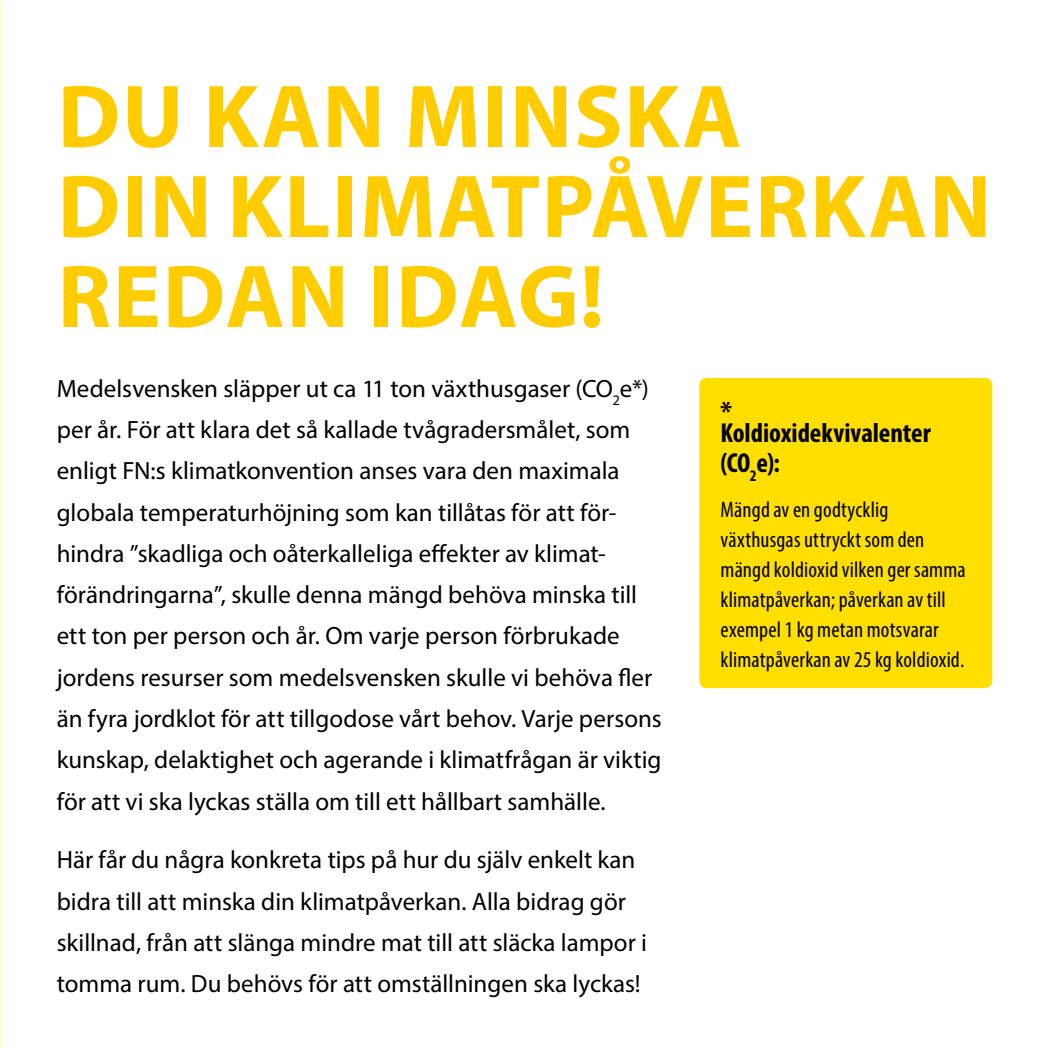
<style>
.page{position:relative;width:1049px;height:1049px;background:#fff}
.page>*{position:absolute;margin:0;border:0;box-sizing:border-box;transform-origin:0 0}
.t1{font:700 90px/90px "Myriad Pro";letter-spacing:.02em;color:#fc0}
.t2{font:700 condensed 30px "Myriad Pro";color:#000}
.t3{font:700 condensed 27.5px/30px "Myriad Pro";color:#000}
.t4{font:25px/41.2px "Myriad Pro";color:#000}
.t5{font:condensed 22.5px/30px "Myriad Pro";letter-spacing:.005em;color:#000}
</style>
<div class="page">
<div style="left:699px;top:378px;width:293px;height:310px;background:#ffdf00;border-radius:7px"></div>
<p class="t1" style="left:58px;top:69px;width:935px">DU KAN MINSKA<br>DIN KLIMATPÅVERKAN<br>REDAN IDAG!</p>
<p class="t4" style="left:57px;top:367px;width:606px">Medelsvensken släpper ut ca 11 ton växthusgaser (CO<sub>2</sub>e*) per år. För att klara det så kallade tvågradersmålet, som enligt FN:s klimatkonvention anses vara den maximala globala temperaturhöjning som kan tillåtas för att för&shy;hindra ”skadliga och oåterkalleliga effekter av klimat&shy;förändringarna”, skulle denna mängd behöva minska till ett ton per person och år. Om varje person förbrukade jordens resurser som medelsvensken skulle vi behöva fler än fyra jordklot för att tillgodose vårt behov. Varje persons kunskap, delaktighet och agerande i klimatfrågan är viktig för att vi ska lyckas ställa om till ett hållbart samhälle.</p>
<p class="t4" style="left:57px;top:839px;width:592px">Här får du några konkreta tips på hur du själv enkelt kan bidra till att minska din klimatpåverkan. Alla bidrag gör skillnad, från att slänga mindre mat till att släcka lampor i tomma rum. Du behövs för att omställningen ska lyckas!</p>
<p class="t2" style="left:720px;top:393px;width:13px">*</p>
<p class="t3" style="left:720px;top:417px;width:212px">Koldioxidekvivalenter (CO<sub>2</sub>e):</p>
<p class="t5" style="left:720px;top:494px;width:247px">Mängd av en godtycklig växthusgas uttryckt som den mängd koldioxid vilken ger samma klimatpåverkan; påverkan av till exempel 1 kg metan motsvarar klimatpåverkan av 25 kg koldioxid.</p>
</div>
